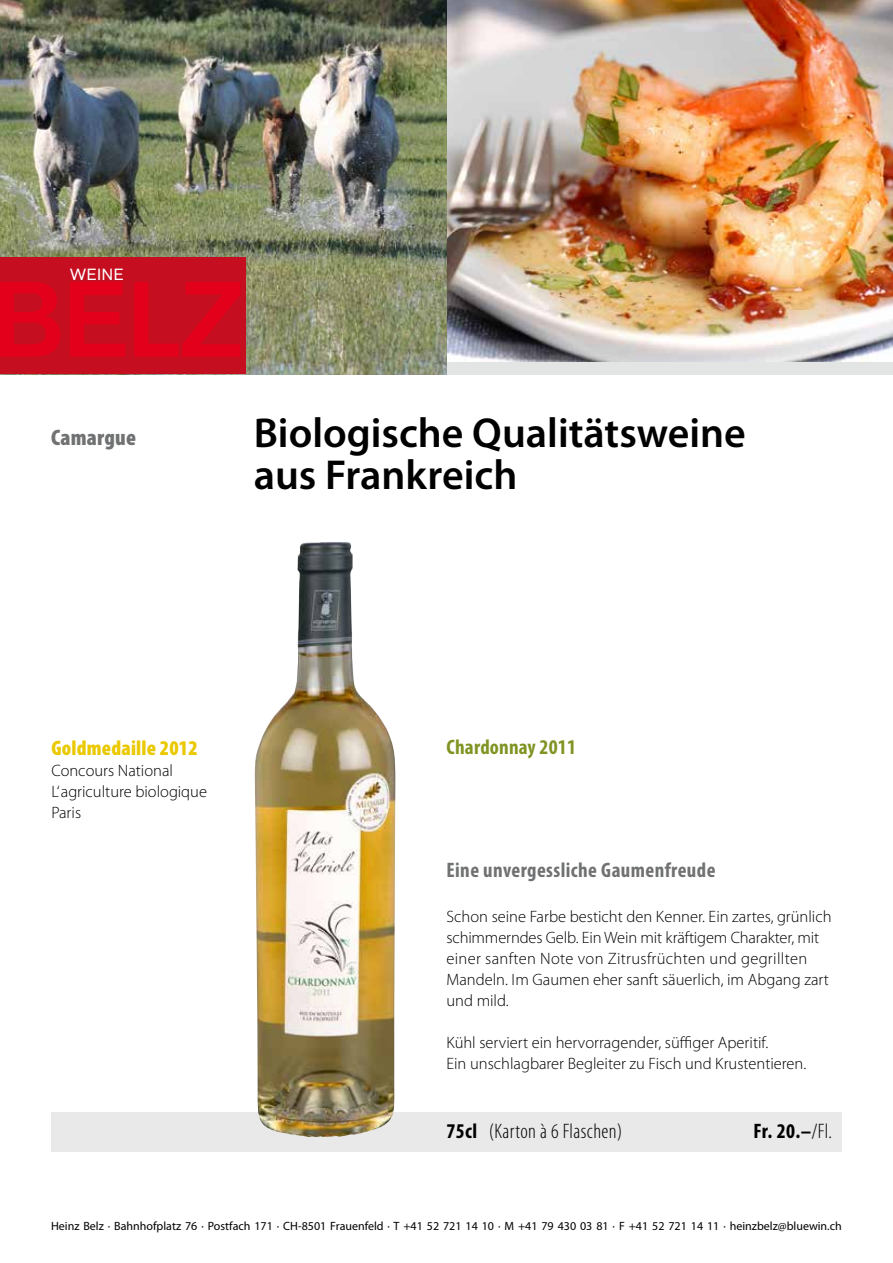
<style>
.page{position:relative;width:893px;height:1263px;background:#fff}
.page>*{position:absolute;margin:0;border:0;box-sizing:border-box;transform-origin:0 0}
.t1{font:700 104.55px "Akzidenz Grotesk";color:#e2001a}
.t2{font:600 42px/42px "Myriad Pro";color:#000}
.t3{font:900 condensed 22.5px "Myriad Pro";letter-spacing:.01em;color:#707172}
.t4{font:700 condensed 21px "Myriad Pro";letter-spacing:.02em;color:#707172}
.t5{font:300 condensed 21px "Myriad Pro";letter-spacing:.02em;color:#000}
.t6{font:900 condensed 21px "Myriad Pro";letter-spacing:.01em;color:#ebc900}
.t7{font:700 condensed 21px "Myriad Pro";letter-spacing:.01em;color:#809423}
.t8{font:700 condensed 21px "Myriad Pro";color:#000}
.t9{font:300 16.5px/21px "Myriad Pro";color:#000}
.t10{font:15.9px "Akzidenz Grotesk";letter-spacing:.04em;color:#fff}
.t11{font:12px "Myriad Pro";color:#000}
.s1{font-weight:700}
.s2{font-weight:300}
</style>
<div class="page">
<div style="left:431px;top:0;width:462px;height:374px;background:#e3e4e4"></div>
<img style="left:446px;top:0;width:447px;height:361px">
<img style="left:0;top:0;width:446px;height:374px">
<div style="left:51px;top:1112px;width:791px;height:40px;background:#e9e9ea"></div>
<div style="left:0;top:257px;width:246px;height:117px;background:#c50e1f"></div>
<img style="left:255px;top:542px;width:140px;height:595px">
<p class="t10" style="left:70px;top:265px;width:55px">WEINE</p>
<h1 class="t1" style="left:-7px;top:258px;width:251px">BELZ</h1>
<h3 class="t3" style="left:51px;top:423px;width:87px">Camargue</h3>
<h2 class="t2" style="left:254px;top:410px;width:494px">Biologische Qualitätsweine aus Frankreich</h2>
<p class="t6" style="left:51px;top:734px;width:148px">Goldmedaille 2012</p>
<p class="t9" style="left:51px;top:760px;width:157px">Concours National<br>L‘agriculture biologique<br>Paris</p>
<p class="t7" style="left:446px;top:733px;width:131px">Chardonnay 2011</p>
<p class="t4" style="left:446px;top:857px;width:270px">Eine unvergessliche Gaumenfreude</p>
<p class="t9" style="left:446px;top:906px;width:387px">Schon seine Farbe besticht den Kenner. Ein zartes, grünlich schimmerndes Gelb. Ein Wein mit kräftigem Charakter, mit einer sanften Note von Zitrusfrüchten und gegrillten Mandeln. Im Gaumen eher sanft säuerlich, im Abgang zart und mild.</p>
<p class="t9" style="left:446px;top:1032px;width:361px">Kühl serviert ein hervorragender, süffiger Aperitif.<br>Ein unschlagbarer Begleiter zu Fisch und Krustentieren.</p>
<p class="t5" style="left:446px;top:1119px;width:177px"><span class="s1">75cl</span> (Karton à 6 Flaschen)</p>
<p class="t8" style="left:753px;top:1118px;width:80px">Fr. 20.–<span class="s2">/Fl.</span></p>
<p class="t11" style="left:51px;top:1219px;width:792px">Heinz Belz · Bahnhofplatz 76 · Postfach 171 · CH-8501 Frauenfeld · T +41 52 721 14 10 · M +41 79 430 03 81 · F +41 52 721 14 11 · heinzbelz@bluewin.ch</p>
</div>
